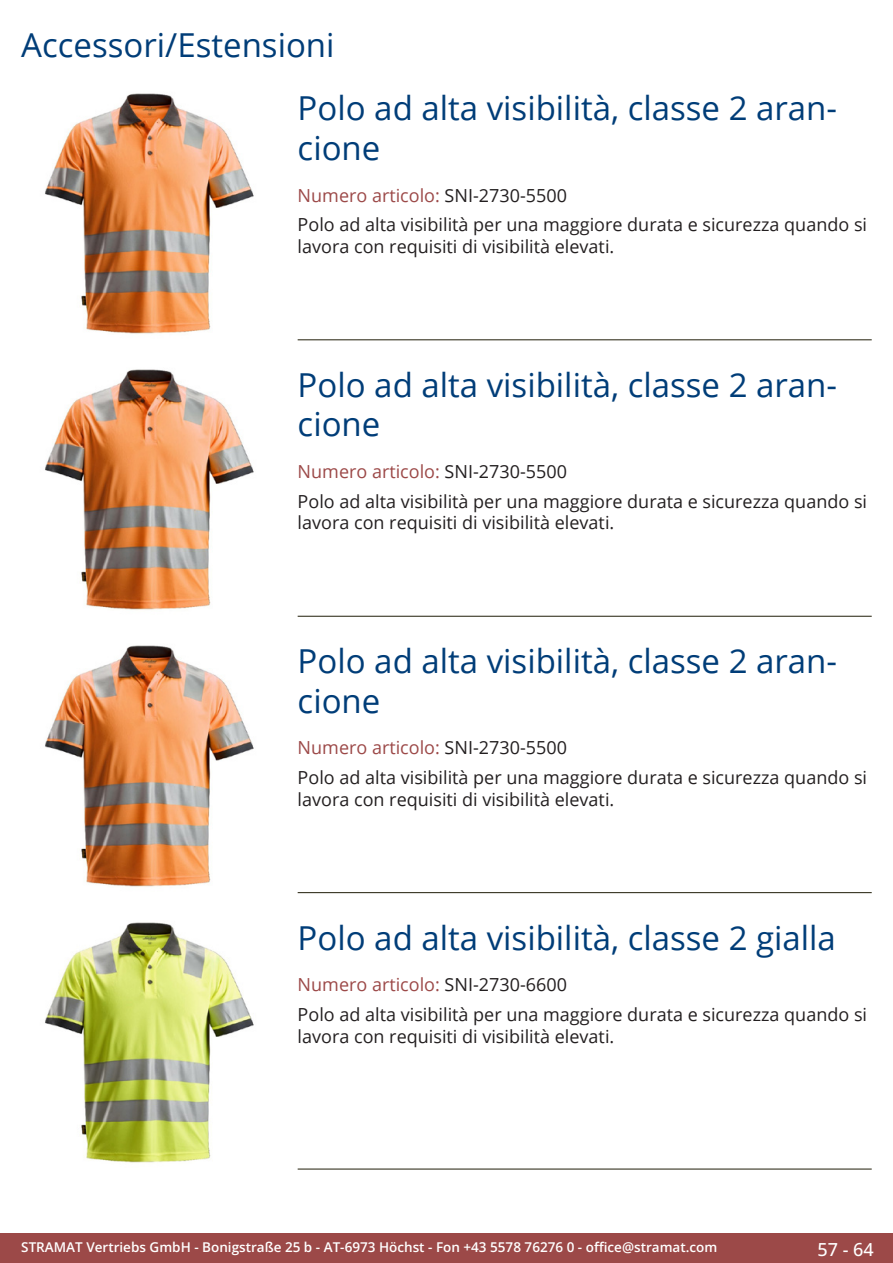
<style>
.page{position:relative;width:893px;height:1263px;background:#fff}
.page>*{position:absolute;margin:0;border:0;box-sizing:border-box;transform-origin:0 0}
.Produkttitel{font:33px/39.6px "Open Sans";color:#003d78}
.RastTitel{font:33px "Open Sans";color:#003d78}
.Beschreibung_Text{font:18px/21.6px "Open Sans";color:#231f20}
.TechDaten_Überschrif{font:18px "Open Sans";color:#9c4948}
.t1{font:500 18px "Open Sans";color:#fff}
.t2{font:600 13.5px "Open Sans";color:#fff}
.s1{color:#231f20}
</style>
<div class="page">
<div style="left:0;top:1233px;width:893px;height:30px;background:#9c4948"></div>
<hr style="left:298px;top:340px;width:574px;height:1px;background:#201d08">
<hr style="left:298px;top:616px;width:574px;height:1px;background:#201d08">
<hr style="left:298px;top:892px;width:574px;height:1px;background:#201d08">
<hr style="left:298px;top:1169px;width:574px;height:1px;background:#201d08">
<img style="left:45px;top:93px;width:209px;height:241px">
<img style="left:45px;top:369px;width:209px;height:241px">
<img style="left:45px;top:645px;width:209px;height:242px">
<img style="left:45px;top:922px;width:209px;height:241px">
<p class="RastTitel" style="left:21px;top:22px;width:315px">Accessori/Estensioni</p>
<p class="Produkttitel" style="left:298px;top:88px;width:538px">Polo ad alta visibilità, classe 2 aran&shy;cione</p>
<p class="TechDaten_Überschrif" style="left:298px;top:183px;width:271px">Numero articolo: <span class="s1">SNI-2730-5500</span></p>
<p class="Beschreibung_Text" style="left:298px;top:214px;width:571px">Polo ad alta visibilità per una maggiore durata e sicurezza quando si lavora con requisiti di visibilità elevati.</p>
<p class="Produkttitel" style="left:298px;top:364px;width:538px">Polo ad alta visibilità, classe 2 aran&shy;cione</p>
<p class="TechDaten_Überschrif" style="left:298px;top:459px;width:271px">Numero articolo: <span class="s1">SNI-2730-5500</span></p>
<p class="Beschreibung_Text" style="left:298px;top:490px;width:571px">Polo ad alta visibilità per una maggiore durata e sicurezza quando si lavora con requisiti di visibilità elevati.</p>
<p class="Produkttitel" style="left:298px;top:640px;width:538px">Polo ad alta visibilità, classe 2 aran&shy;cione</p>
<p class="TechDaten_Überschrif" style="left:298px;top:735px;width:271px">Numero articolo: <span class="s1">SNI-2730-5500</span></p>
<p class="Beschreibung_Text" style="left:298px;top:766px;width:571px">Polo ad alta visibilità per una maggiore durata e sicurezza quando si lavora con requisiti di visibilità elevati.</p>
<p class="Produkttitel" style="left:298px;top:917px;width:540px">Polo ad alta visibilità, classe 2 gialla</p>
<p class="TechDaten_Überschrif" style="left:298px;top:972px;width:271px">Numero articolo: <span class="s1">SNI-2730-6600</span></p>
<p class="Beschreibung_Text" style="left:298px;top:1003px;width:571px">Polo ad alta visibilità per una maggiore durata e sicurezza quando si lavora con requisiti di visibilità elevati.</p>
<p class="t2" style="left:21px;top:1238px;width:698px">STRAMAT Vertriebs GmbH - Bonigstraße 25 b - AT-6973 Höchst - Fon +43 5578 76276 0 - office@stramat.com</p>
<p class="t1" style="left:817px;top:1237px;width:58px">57 - 64</p>
</div>
